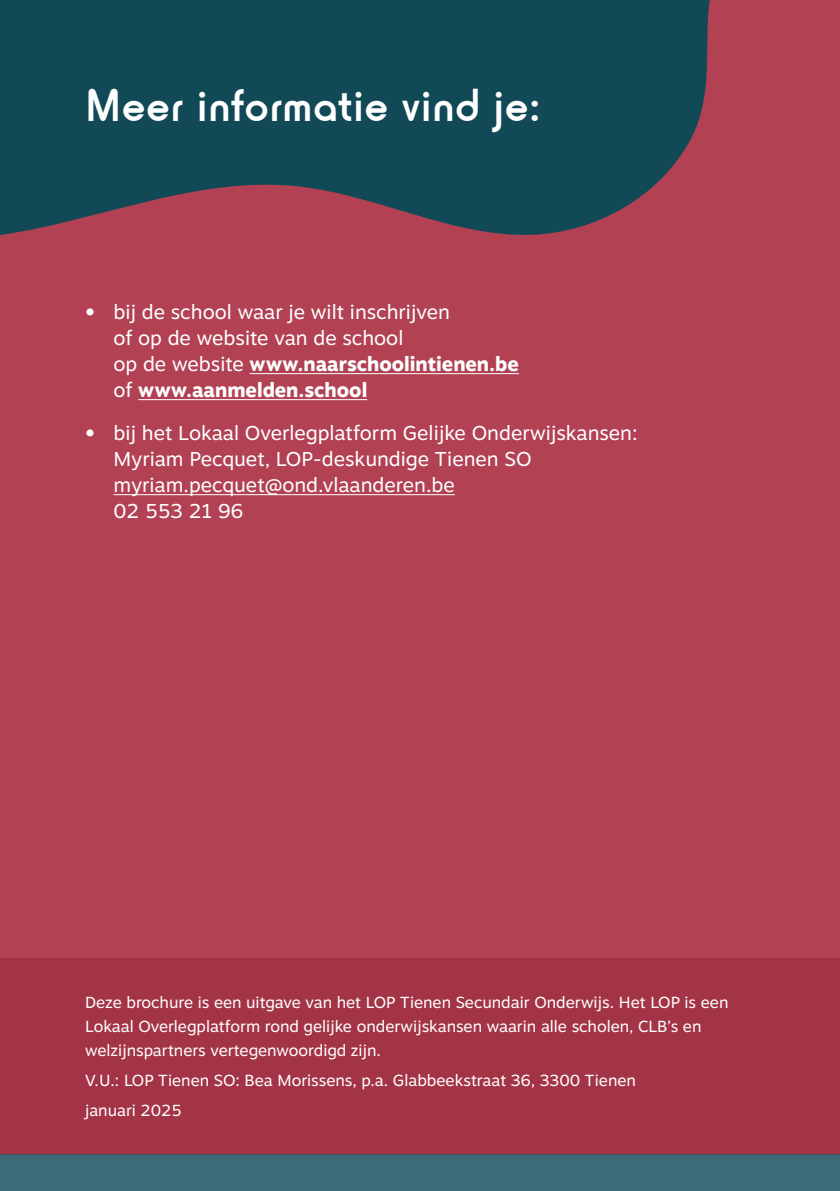
<style>
.page{position:relative;width:840px;height:1191px;background:#fff}
.page>*{position:absolute;margin:0;border:0;box-sizing:border-box;transform-origin:0 0}
.t1{font:500 48px "Horatio D";letter-spacing:.02em;color:#fff}
.t2{font:20px/26px "Motiva Sans";color:#fff}
.t3{font:800 20px/26px "Motiva Sans";color:#fff}
.t4{font:16px/24px "Motiva Sans";color:#fff}
.s1{font-family:"Avenir LT Std";font-weight:900}
.s2{font-weight:400}
</style>
<div class="page">
<div style="left:0;top:0;width:839px;height:1174px;background:#b14153"></div>
<svg style="left:0;top:0;width:710px;height:235px;background:#254755"></svg>
<hr style="left:249px;top:373px;width:269px;height:1px;background:#fff">
<hr style="left:138px;top:399px;width:229px;height:1px;background:#fff">
<hr style="left:113px;top:494px;width:341px;height:1px;background:#fff">
<div style="left:0;top:1155px;width:839px;height:36px;background:#3d6a77"></div>
<div style="left:0;top:958px;width:839px;height:197px;background:#a33445"></div>
<p class="t1" style="left:85px;top:78px;width:457px">Meer informatie vind je:</p>
<p class="t2" style="left:113px;top:298px;width:338px;text-indent:-28px"><span class="s1">•</span> bij de school waar je wilt inschrijven of op de website van de school</p>
<p class="t3" style="left:113px;top:350px;width:406px"><span class="s2">op de website</span> www.naarschoolintienen.be <span class="s2">of</span> www.aanmelden.school</p>
<p class="t2" style="left:113px;top:419px;width:525px;text-indent:-28px"><span class="s1">•</span> bij het Lokaal Overlegplatform Gelijke Onderwijskansen:<br>Myriam Pecquet, LOP-deskundige Tienen SO</p>
<p class="t2" style="left:113px;top:471px;width:343px">myriam.pecquet@ond.vlaanderen.be</p>
<p class="t2" style="left:113px;top:497px;width:131px">02 553 21 96</p>
<p class="t4" style="left:85px;top:990px;width:644px">Deze brochure is een uitgave van het LOP Tienen Secundair Onderwijs. Het LOP is een<br>Lokaal Overlegplatform rond gelijke onderwijskansen waarin alle scholen, CLB’s en welzijnspartners vertegenwoordigd zijn.</p>
<p class="t4" style="left:85px;top:1068px;width:552px">V.U.: LOP Tienen SO: Bea Morissens, p.a. Glabbeekstraat 36, 3300 Tienen</p>
<p class="t4" style="left:85px;top:1097px;width:98px">januari 2025</p>
</div>
